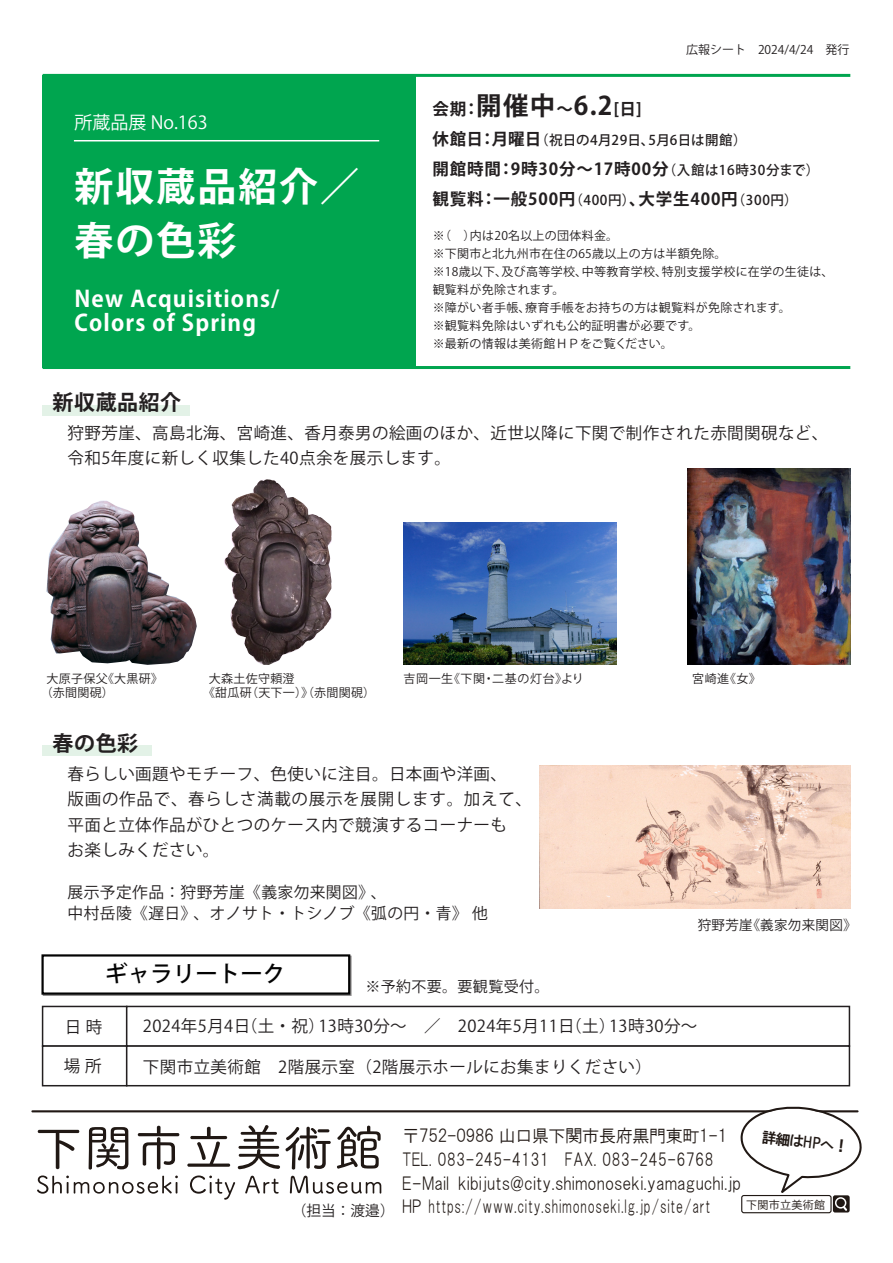
<style>
.page{position:relative;width:893px;height:1263px;background:#fff}
.page>*{position:absolute;margin:0;border:0;box-sizing:border-box;transform-origin:0 0}
.t1{font:700 39px/54px "Koz Go Pro";letter-spacing:.05em;color:#fff}
.t2{font:700 22.5px/24px "Koz Go Pr 6 N";letter-spacing:.05em;color:#fff}
.t3{font:500 22.5px "Koz Go Pro";color:#030303}
.t4{font:700 21px "Koz Go Pr 6 N";letter-spacing:.025em;color:#231f20}
.t5{font:18px "Koz Go Pro";color:#fff}
.t6{font:17.55px "HGS Gothic M";letter-spacing:.05em;color:#201814}
.t7{font:17.55px "HGS Gothic M";color:#201814}
.t8{font:17.55px "HGS Gothic M";color:#201814;scale:.91 1}
.t9{font:17.55px "HGS Gothic M";letter-spacing:-.05em;color:#201814}
.t10{font:16.5px/25.5px "Koz Go Pr 6 N";letter-spacing:.025em;color:#231f20}
.t11{font:16.5px "Koz Go Pro";letter-spacing:.025em;color:#231f20}
.t12{font:700 16.5px/30px "Koz Go Pr 6 N";letter-spacing:.05em;color:#231f20}
.t13{font:15.75px/21px "Koz Go Pr 6 N";letter-spacing:.025em;color:#231f20}
.t14{font:15px "Koz Go Pro";letter-spacing:.025em;color:#231f20}
.t15{font:14.7px "Koz Go Pro";color:#231f20}
.t16{font:14.7px "HGS Gothic E";color:#201814}
.t17{font:500 13.5px "Koz Go Pr 6 N";letter-spacing:.01em;color:#231f20}
.t18{font:13.5px "Koz Go Pr 6 N";letter-spacing:.025em;color:#231f20}
.t19{font:12px/18px "Koz Go Pro";letter-spacing:.025em;color:#231f20}
.t20{font:12px/14.4px "Koz Go Pr 6 N";letter-spacing:.025em;color:#231f20}
.t21{font:12px "Koz Go Pro";color:#231f20}
.t22{font:12px "Koz Go Pr 6 N";letter-spacing:.05em;color:#231f20}
.t23{font:11.1px "Koz Go Pro";letter-spacing:.025em;color:#201814}
.s1{font-size:25.5px}
.s2{font-weight:700;font-size:16.5px}
.s3{font-weight:500;font-size:13.5px}
</style>
<div class="page">
<img style="left:688px;top:469px;width:162px;height:196px">
<img style="left:46px;top:501px;width:151px;height:164px">
<img style="left:404px;top:523px;width:212px;height:142px">
<img style="left:224px;top:479px;width:107px;height:186px">
<img style="left:540px;top:765px;width:310px;height:143px">
<div style="left:43px;top:745px;width:109px;height:11px;background:#e3f2e7"></div>
<div style="left:43px;top:405px;width:147px;height:11px;background:#e3f2e7"></div>
<hr style="left:43px;top:74px;width:807px;height:3px;background:#00a54f">
<hr style="left:43px;top:366px;width:807px;height:3px;background:#00a54f">
<div style="left:43px;top:75px;width:373px;height:292px;background:#00a54f"></div>
<hr style="left:74px;top:140px;width:305px;height:1px;background:#fff">
<div style="left:42px;top:1006px;width:85px;height:41px;background:#fff;border:2px solid #231f20"></div>
<div style="left:126px;top:1006px;width:724px;height:41px;background:#fff;border:2px solid #231f20"></div>
<div style="left:42px;top:1045px;width:85px;height:41px;background:#fff;border:2px solid #231f20"></div>
<div style="left:126px;top:1045px;width:724px;height:41px;background:#fff;border:2px solid #231f20"></div>
<svg style="left:43px;top:956px;width:309px;height:40px"></svg>
<div style="left:41px;top:954px;width:309px;height:41px;background:#fff;border:2px solid #030303"></div>
<svg style="left:38px;top:1130px;width:41px;height:39px"></svg>
<svg style="left:89px;top:1127px;width:39px;height:42px"></svg>
<svg style="left:138px;top:1126px;width:41px;height:43px"></svg>
<svg style="left:187px;top:1127px;width:43px;height:40px"></svg>
<svg style="left:238px;top:1125px;width:42px;height:44px"></svg>
<svg style="left:286px;top:1127px;width:45px;height:42px"></svg>
<svg style="left:337px;top:1125px;width:44px;height:43px"></svg>
<svg style="left:37px;top:1175px;width:141px;height:19px"></svg>
<svg style="left:190px;top:1175px;width:45px;height:25px"></svg>
<hr style="left:32px;top:1110px;width:826px;height:2px;background:#211814">
<svg style="left:245px;top:1176px;width:34px;height:17px"></svg>
<svg style="left:290px;top:1176px;width:91px;height:18px"></svg>
<svg style="left:737px;top:1106px;width:125px;height:92px"></svg>
<div style="left:833px;top:1195px;width:17px;height:17px;background:#201814;border-radius:2px"></div>
<svg style="left:842px;top:1205px;width:5px;height:6px"></svg>
<div style="left:835px;top:1197px;width:11px;height:11px;border:2px solid #fff;border-radius:50%"></div>
<div style="left:741px;top:1195px;width:91px;height:18px;border:1px solid #201814;border-radius:2px"></div>
<h3 class="t5" style="left:75px;top:111px;width:135px">所蔵品展 No.163</h3>
<h1 class="t1" style="left:75px;top:162px;width:286px">新収蔵品紹介／春の色彩</h1>
<h2 class="t2" style="left:75px;top:287px;width:206px">New Acquisitions/<br>Colors of Spring</h2>
<h3 class="t4" style="left:53px;top:391px;width:130px">新収蔵品紹介</h3>
<p class="t21" style="left:686px;top:42px;width:165px">広報シート　2024/4/24　発行</p>
<h3 class="t12" style="left:433px;top:94px;width:211px">会期：<span class="s1">開催中</span>～<span class="s1">6.2</span>[日]</h3>
<p class="t17" style="left:432px;top:133px;width:316px"><span class="s2">休館日：月曜日</span>（祝日の4月29日、5月6日は開館）</p>
<h3 class="t12" style="left:433px;top:154px;width:388px">開館時間：9時30分～17時00分<span class="s3">（入館は16時30分まで）</span>観覧料：一般500円<span class="s3">（400円）</span>、大学生400円<span class="s3">（300円）</span></h3>
<p class="t19" style="left:433px;top:227px;width:402px">※（　）内は20名以上の団体料金。<br>※下関市と北九州市在住の65歳以上の方は半額免除。<br>※18歳以下、及び高等学校、中等教育学校、特別支援学校に在学の生徒は、観覧料が免除されます。<br>※障がい者手帳、療育手帳をお持ちの方は観覧料が免除されます。<br>※観覧料免除はいずれも公的証明書が必要です。<br>※最新の情報は美術館ＨＰをご覧ください。</p>
<h3 class="t10" style="left:68px;top:420px;width:762px">狩野芳崖、高島北海、宮崎進、香月泰男の絵画のほか、近世以降に下関で制作された赤間関硯など、令和5年度に新しく収集した40点余を展示します。</h3>
<p class="t20" style="left:46px;top:671px;width:118px">大原子保父《大黒研》</p>
<p class="t22" style="left:403px;top:672px;width:182px">吉岡一生《下関・二基の灯台》より</p>
<p class="t20" style="left:41px;top:686px;width:75px">（赤間関硯）</p>
<p class="t20" style="left:203px;top:671px;width:174px;text-indent:6px">大森土佐守頼澄<br>《甜瓜研（天下一）》（赤間関硯）</p>
<h3 class="t4" style="left:53px;top:731px;width:87px">春の色彩</h3>
<h3 class="t10" style="left:68px;top:761px;width:466px">春らしい画題やモチーフ、色使いに注目。日本画や洋画、<br>版画の作品で、春らしさ満載の展示を展開します。加えて、平面と立体作品がひとつのケース内で競演するコーナーも<br>お楽しみください。</h3>
<h3 class="t13" style="left:68px;top:882px;width:422px">展示予定作品：狩野芳崖《義家勿来関図》、<br>中村岳陵《遅日》、オノサト・トシノブ《弧の円・青》 他</h3>
<h2 class="t3" style="left:105px;top:960px;width:181px">ギャラリートーク</h2>
<p class="t14" style="left:365px;top:977px;width:186px">※予約不要。要観覧受付。</p>
<p class="t20" style="left:692px;top:671px;width:70px">宮崎進《女》</p>
<p class="t18" style="left:698px;top:917px;width:160px">狩野芳崖《義家勿来関図》</p>
<h3 class="t11" style="left:65px;top:1016px;width:39px">日 時</h3>
<h3 class="t11" style="left:64px;top:1055px;width:39px">場 所</h3>
<h3 class="t11" style="left:143px;top:1015px;width:556px">2024年5月4日（土・祝）13時30分～　／　2024年5月11日（土）13時30分～</h3>
<h3 class="t11" style="left:143px;top:1056px;width:511px">下関市立美術館　2階展示室（2階展示ホールにお集まりください）</h3>
<h3 class="t9" style="left:402px;top:1127px;width:327px">〒752-0986 山口県下関市長府黒門東町1-1</h3>
<h3 class="t8" style="left:402px;top:1150px;width:344px">TEL. 083-245-4131 FAX. 083-245-6768</h3>
<h3 class="t7" style="left:402px;top:1174px;width:341px">E-Mail kibijuts@city.shimonoseki.yamaguchi.jp</h3>
<p class="t16" style="left:763px;top:1129px;width:89px;rotate:7deg">詳細はHPへ！</p>
<p class="t15" style="left:292px;top:1201px;width:104px">（担当：渡邉）</p>
<h3 class="t6" style="left:402px;top:1198px;width:310px">HP https://www.city.shimonoseki.lg.jp/site/art</h3>
<p class="t23" style="left:746px;top:1197px;width:80px">下関市立美術館</p>
</div>
